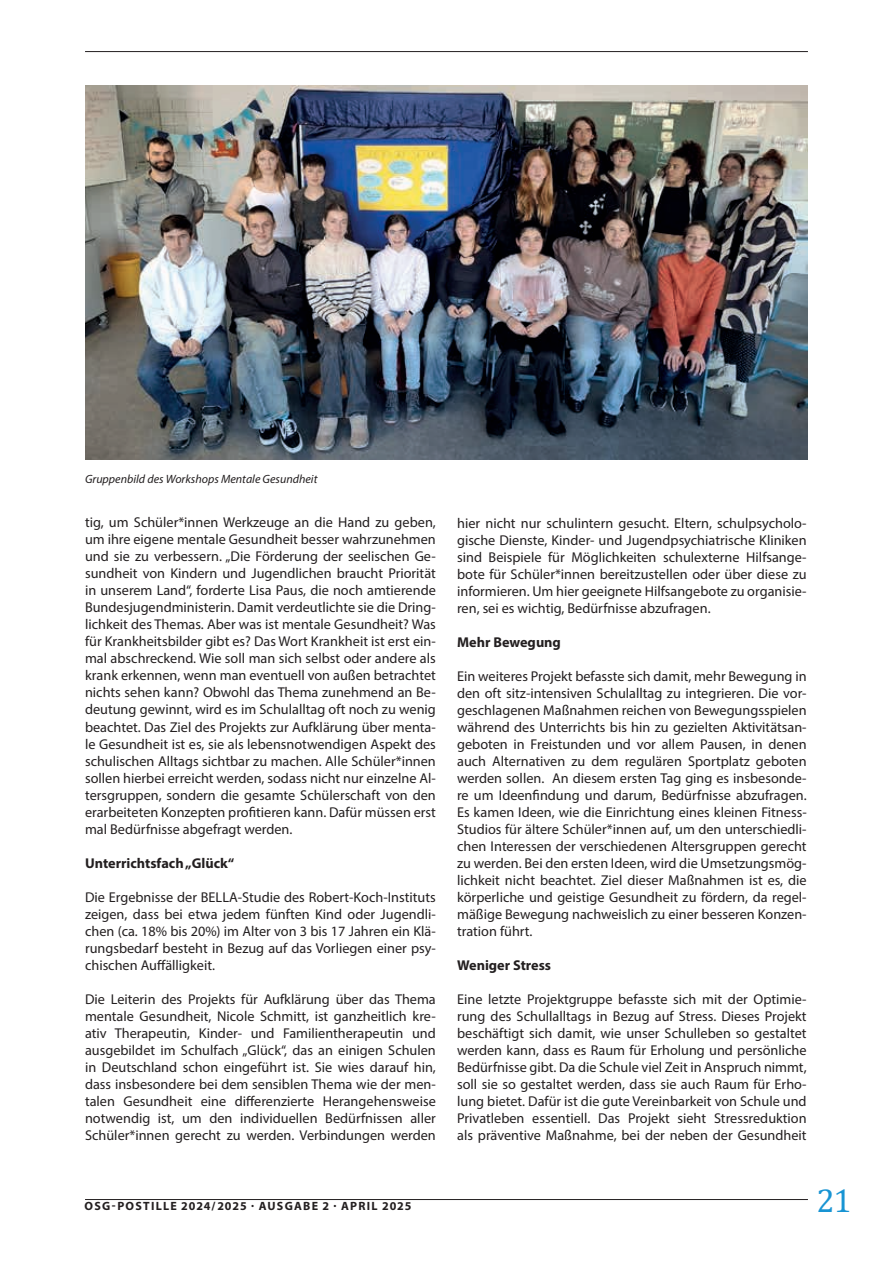
<style>
.page{position:relative;width:893px;height:1263px;background:#fff}
.page>*{position:absolute;margin:0;border:0;box-sizing:border-box;transform-origin:0 0}
.t1{font:33px "Cambria";color:#1894d3}
.t2{font:14.25px/17px "Myriad Pro";color:#231f20;text-align:justify}
.t3{font:700 14.25px "Myriad Pro";color:#231f20}
.t4{font:700 12px "Myriad Pro";letter-spacing:.1em;color:#231f20}
.t5{font:italic 12px "Myriad Pro";color:#231f20}
</style>
<div class="page">
<hr style="left:85px;top:51px;width:723px;height:1px;background:#231f20">
<hr style="left:85px;top:1199px;width:723px;height:1px;background:#231f20">
<img style="left:85px;top:85px;width:722px;height:374px">
<p class="t5" style="left:85px;top:472px;width:234px">Gruppenbild des Workshops Mentale Gesundheit</p>
<p class="t2" style="left:85px;top:514px;width:352px">tig, um Schüler*innen Werkzeuge an die Hand zu geben, um ihre eigene mentale Gesundheit besser wahrzunehmen und sie zu verbessern. „Die Förderung der seelischen Ge&shy;sundheit von Kindern und Jugendlichen braucht Priorität in unserem Land“, forderte Lisa Paus, die noch amtierende Bundesjugendministerin. Damit verdeutlichte sie die Dring&shy;lichkeit des Themas. Aber was ist mentale Gesundheit? Was für Krankheitsbilder gibt es? Das Wort Krankheit ist erst ein&shy;mal abschreckend. Wie soll man sich selbst oder andere als krank erkennen, wenn man eventuell von außen betrachtet nichts sehen kann? Obwohl das Thema zunehmend an Be&shy;deutung gewinnt, wird es im Schulalltag oft noch zu wenig beachtet. Das Ziel des Projekts zur Aufklärung über menta&shy;le Gesundheit ist es, sie als lebensnotwendigen Aspekt des schulischen Alltags sichtbar zu machen. Alle Schüler*innen sollen hierbei erreicht werden, sodass nicht nur einzelne Al&shy;tersgruppen, sondern die gesamte Schülerschaft von den erarbeiteten Konzepten profitieren kann. Dafür müssen erst mal Bedürfnisse abgefragt werden.</p>
<p class="t3" style="left:85px;top:853px;width:151px">Unterrichtsfach „Glück“</p>
<p class="t2" style="left:85px;top:888px;width:352px">Die Ergebnisse der BELLA-Studie des Robert-Koch-Instituts zeigen, dass bei etwa jedem fünften Kind oder Jugendli&shy;chen (ca. 18% bis 20%) im Alter von 3 bis 17 Jahren ein Klä&shy;rungsbedarf besteht in Bezug auf das Vorliegen einer psy&shy;chischen Auffälligkeit.</p>
<p class="t2" style="left:85px;top:990px;width:352px">Die Leiterin des Projekts für Aufklärung über das Thema mentale Gesundheit, Nicole Schmitt, ist ganzheitlich kre&shy;ativ Therapeutin, Kinder- und Familientherapeutin und ausgebildet im Schulfach „Glück“, das an einigen Schulen in Deutschland schon eingeführt ist. Sie wies darauf hin, dass insbesondere bei dem sensiblen Thema wie der men&shy;talen Gesundheit eine differenzierte Herangehensweise notwendig ist, um den individuellen Bedürfnissen aller Schüler*innen gerecht zu werden. Verbindungen werden</p>
<p class="t4" style="left:85px;top:1198px;width:328px">OSG-POSTILLE 2024/2025 · AUSGABE 2 · APRIL 2025</p>
<p class="t2" style="left:457px;top:514px;width:351px">hier nicht nur schulintern gesucht. Eltern, schulpsycholo&shy;gische Dienste, Kinder- und Jugendpsychiatrische Kliniken sind Beispiele für Möglichkeiten schulexterne Hilfsange&shy;bote für Schüler*innen bereitzustellen oder über diese zu informieren. Um hier geeignete Hilfsangebote zu organisie&shy;ren, sei es wichtig, Bedürfnisse abzufragen.</p>
<p class="t3" style="left:457px;top:632px;width:105px">Mehr Bewegung</p>
<p class="t2" style="left:457px;top:667px;width:351px">Ein weiteres Projekt befasste sich damit, mehr Bewegung in den oft sitz-intensiven Schulalltag zu integrieren. Die vor&shy;geschlagenen Maßnahmen reichen von Bewegungsspielen während des Unterrichts bis hin zu gezielten Aktivitätsan&shy;geboten in Freistunden und vor allem Pausen, in denen auch Alternativen zu dem regulären Sportplatz geboten werden sollen. An diesem ersten Tag ging es insbesonde&shy;re um Ideenfindung und darum, Bedürfnisse abzufragen.<br>Es kamen Ideen, wie die Einrichtung eines kleinen Fitness-Studios für ältere Schüler*innen auf, um den unterschiedli&shy;chen Interessen der verschiedenen Altersgruppen gerecht zu werden. Bei den ersten Ideen, wird die Umsetzungsmög&shy;lichkeit nicht beachtet. Ziel dieser Maßnahmen ist es, die körperliche und geistige Gesundheit zu fördern, da regel&shy;mäßige Bewegung nachweislich zu einer besseren Konzen&shy;tration führt.</p>
<p class="t3" style="left:457px;top:956px;width:96px">Weniger Stress</p>
<p class="t2" style="left:457px;top:990px;width:351px">Eine letzte Projektgruppe befasste sich mit der Optimie&shy;rung des Schullalltags in Bezug auf Stress. Dieses Projekt beschäftigt sich damit, wie unser Schulleben so gestaltet werden kann, dass es Raum für Erholung und persönliche Bedürfnisse gibt. Da die Schule viel Zeit in Anspruch nimmt, soll sie so gestaltet werden, dass sie auch Raum für Erho&shy;lung bietet. Dafür ist die gute Vereinbarkeit von Schule und Privatleben essentiell. Das Projekt sieht Stressreduktion als präventive Maßnahme, bei der neben der Gesundheit</p>
<h1 class="t1" style="left:816px;top:1181px;width:37px">21</h1>
</div>
